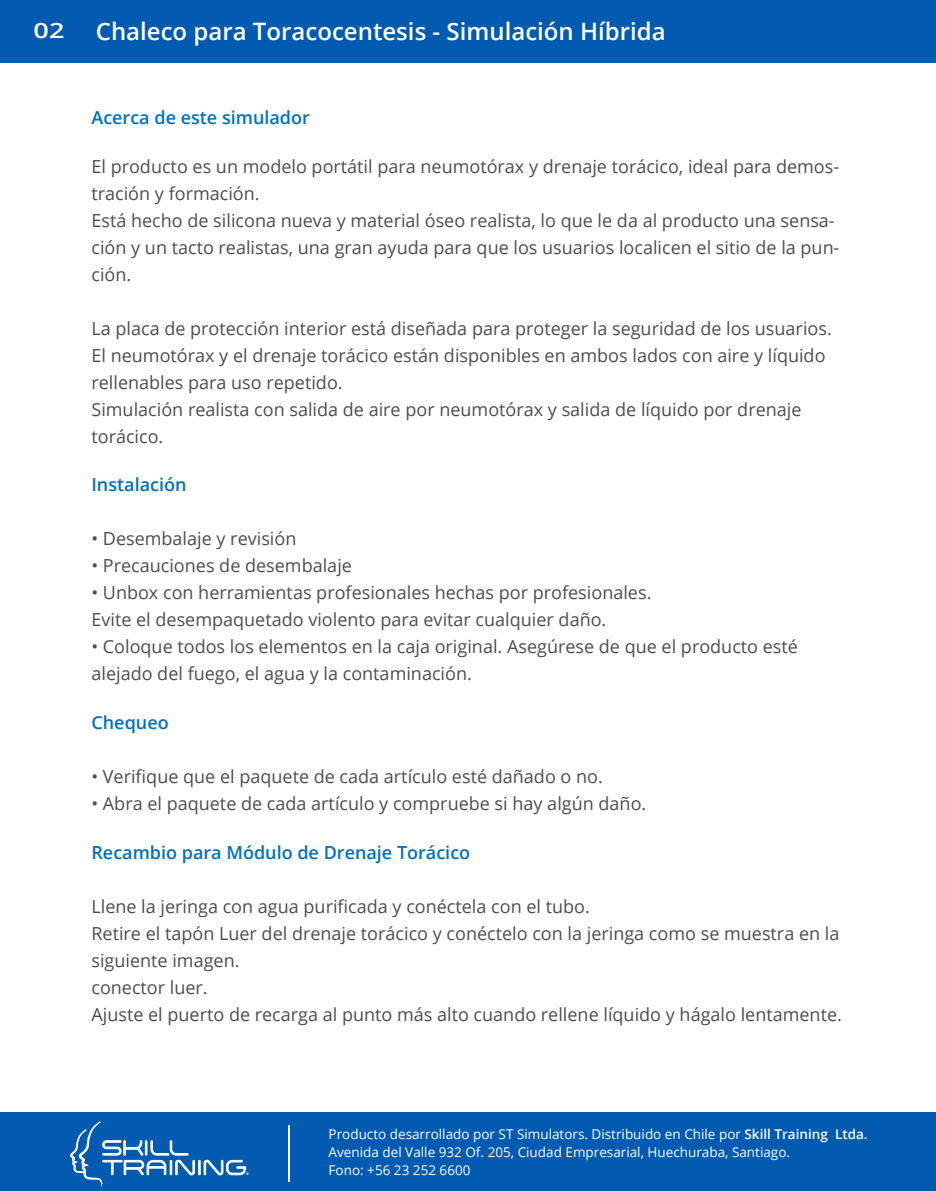
<style>
.page{position:relative;width:936px;height:1191px;background:#fff}
.page>*{position:absolute;margin:0;border:0;box-sizing:border-box;transform-origin:0 0}
.t1{font:600 24px "Open Sans";color:#fff}
.t2{font:600 21.15px "Open Sans";color:#fff;scale:1.28 1}
.t3{font:18px/27px "Open Sans";color:#4d4d4d}
.t4{font:600 18px "Open Sans";color:#0071bc}
.t5{font:13.5px/18px "Open Sans";color:#fff}
.s1{font-weight:600}
</style>
<div class="page">
<div style="left:0;top:0;width:935px;height:62px;background:#025bb0"></div>
<div style="left:0;top:1112px;width:935px;height:79px;background:#025bb0"></div>
<svg style="left:70px;top:1121px;width:179px;height:63px"></svg>
<hr style="left:288px;top:1125px;width:2px;height:56px;background:#fff">
<p class="t2" style="left:34px;top:16px;width:26px">02</p>
<h1 class="t1" style="left:96px;top:15px;width:571px">Chaleco para Toracocentesis - Simulación Híbrida</h1>
<p class="t4" style="left:91px;top:105px;width:220px">Acerca de este simulador</p>
<p class="t3" style="left:91px;top:152px;width:749px">El producto es un modelo portátil para neumotórax y drenaje torácico, ideal para demos&shy;tración y formación.<br>Está hecho de silicona nueva y material óseo realista, lo que le da al producto una sensa&shy;ción y un tacto realistas, una gran ayuda para que los usuarios localicen el sitio de la pun&shy;ción.</p>
<p class="t3" style="left:91px;top:314px;width:741px">La placa de protección interior está diseñada para proteger la seguridad de los usuarios.<br>El neumotórax y el drenaje torácico están disponibles en ambos lados con aire y líquido rellenables para uso repetido.<br>Simulación realista con salida de aire por neumotórax y salida de líquido por drenaje torácico.</p>
<p class="t4" style="left:91px;top:472px;width:97px">Instalación</p>
<p class="t3" style="left:91px;top:525px;width:206px">• Desembalaje y revisión</p>
<p class="t3" style="left:91px;top:552px;width:262px">• Precauciones de desembalaje</p>
<p class="t3" style="left:91px;top:579px;width:561px">• Unbox con herramientas profesionales hechas por profesionales.<br>Evite el desempaquetado violento para evitar cualquier daño.</p>
<p class="t3" style="left:91px;top:633px;width:708px">• Coloque todos los elementos en la caja original. Asegúrese de que el producto esté alejado del fuego, el agua y la contaminación.</p>
<p class="t4" style="left:91px;top:710px;width:79px">Chequeo</p>
<p class="t3" style="left:91px;top:762px;width:513px">• Verifique que el paquete de cada artículo esté dañado o no.</p>
<p class="t3" style="left:91px;top:789px;width:556px">• Abra el paquete de cada artículo y compruebe si hay algún daño.</p>
<p class="t4" style="left:91px;top:840px;width:380px">Recambio para Módulo de Drenaje Torácico</p>
<p class="t3" style="left:91px;top:892px;width:752px">Llene la jeringa con agua purificada y conéctela con el tubo.<br>Retire el tapón Luer del drenaje torácico y conéctelo con la jeringa como se muestra en la siguiente imagen.<br>conector luer.<br>Ajuste el puerto de recarga al punto más alto cuando rellene líquido y hágalo lentamente.</p>
<p class="t5" style="left:328px;top:1124px;width:540px">Producto desarrollado por ST Simulators. Distribuido en Chile por <span class="s1">Skill Training Ltda.<br></span>Avenida del Valle 932 Of. 205, Ciudad Empresarial, Huechuraba, Santiago.<br>Fono: +56 23 252 6600</p>
</div>
